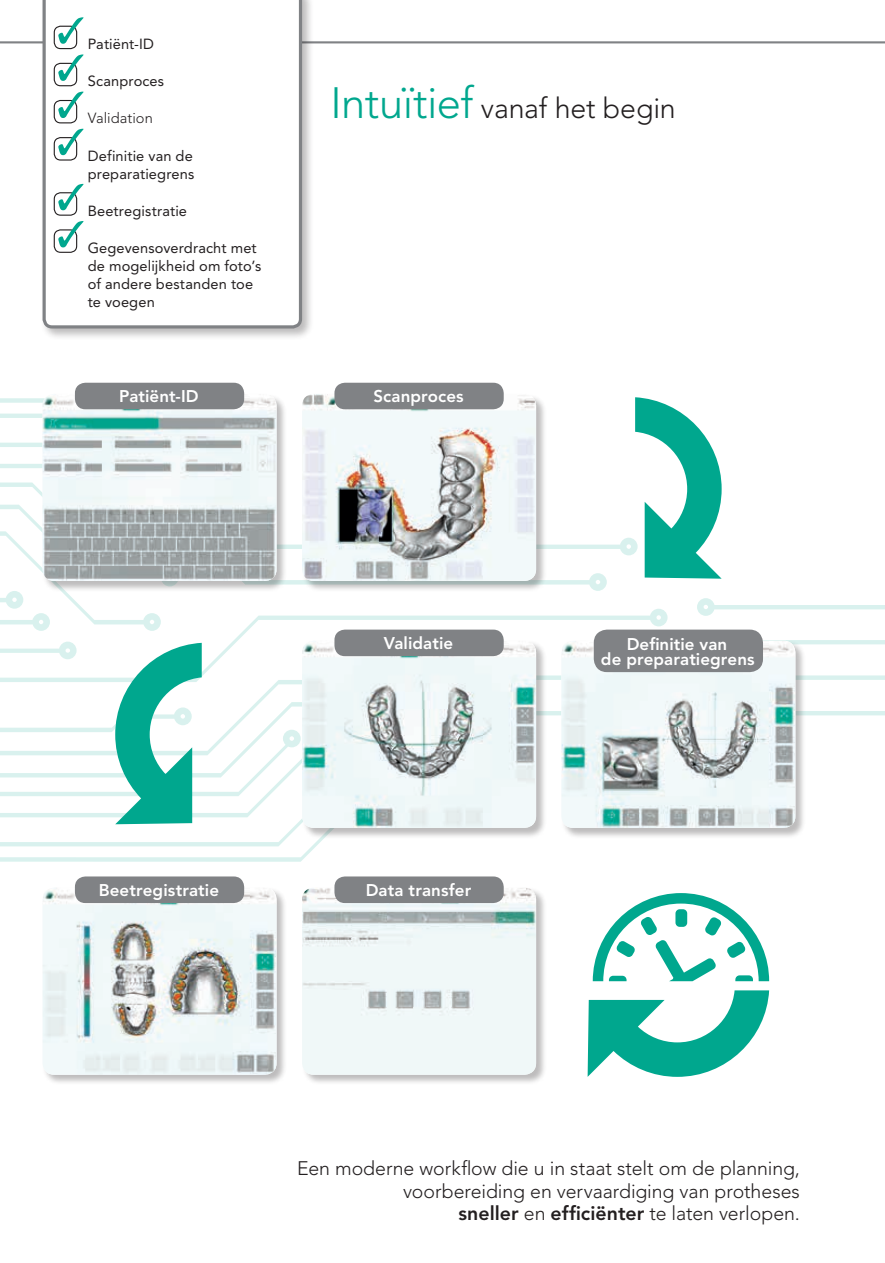
<style>
.page{position:relative;width:885px;height:1263px;background:#fff}
.page>*{position:absolute;margin:0;border:0;box-sizing:border-box;transform-origin:0 0}
.t1{font:300 28.5px "Avenir LT Std";letter-spacing:-.005em;color:#231f20}
.t2{font:300 19.5px/22.5px "Avenir LT Std";letter-spacing:-.005em;color:#231f20;text-align:right}
.t3{font:800 16.8px/15px "Avenir LT Std";letter-spacing:.005em;color:#fff;text-align:center}
.t4{font:14.7px/18px "Avenir LT Std";letter-spacing:.01em;color:#231f20}
.t5{font:300 14.7px "Avenir LT Std";letter-spacing:.005em;color:#231f20}
.s1{font-size:43.5px;color:#00a78e}
.s2{font-weight:800}
</style>
<div class="page">
<svg style="left:0;top:711px;width:561px;height:151px"></svg>
<svg style="left:367px;top:615px;width:237px;height:65px"></svg>
<svg style="left:547px;top:573px;width:57px;height:18px"></svg>
<svg style="left:0;top:398px;width:604px;height:151px"></svg>
<svg style="left:806px;top:675px;width:78px;height:41px"></svg>
<svg style="left:0;top:41px;width:884px;height:3px;background:#a4a6a8"></svg>
<img style="left:43px;top:394px;width:233px;height:20px">
<div style="left:302px;top:394px;width:245px;height:198px;background:#231f20;opacity:.3"></div>
<img style="left:302px;top:394px;width:234px;height:187px">
<div style="left:302px;top:641px;width:245px;height:198px;background:#231f20;opacity:.3"></div>
<img style="left:367px;top:641px;width:169px;height:187px">
<div style="left:561px;top:641px;width:245px;height:198px;background:#231f20;opacity:.3"></div>
<img style="left:561px;top:641px;width:234px;height:187px">
<div style="left:42px;top:887px;width:245px;height:199px;background:#231f20;opacity:.3"></div>
<img style="left:43px;top:888px;width:233px;height:187px">
<div style="left:302px;top:887px;width:245px;height:199px;background:#231f20;opacity:.3"></div>
<img style="left:302px;top:888px;width:234px;height:187px">
<svg style="left:592px;top:893px;width:177px;height:88px"></svg>
<svg style="left:587px;top:990px;width:182px;height:87px"></svg>
<svg style="left:604px;top:397px;width:280px;height:254px"></svg>
<svg style="left:0;top:414px;width:367px;height:432px"></svg>
<div style="left:75px;top:383px;width:169px;height:26px;background:#808285;border-radius:10px"></div>
<div style="left:334px;top:383px;width:169px;height:26px;background:#808285;border-radius:10px"></div>
<div style="left:334px;top:630px;width:169px;height:26px;background:#808285;border-radius:10px"></div>
<div style="left:593px;top:630px;width:170px;height:42px;background:#808285;border-radius:13px"></div>
<div style="left:334px;top:876px;width:169px;height:27px;background:#808285;border-radius:10px"></div>
<div style="left:41px;top:0;width:273px;height:341px;background:#231f20;opacity:.3"></div>
<svg style="left:43px;top:0;width:259px;height:328px"></svg>
<div style="left:75px;top:876px;width:169px;height:27px;background:#808285;border-radius:10px"></div>
<p class="t4" style="left:88px;top:35px;width:68px">Patiënt-ID</p>
<p class="t4" style="left:88px;top:72px;width:78px">Scanproces</p>
<p class="t5" style="left:88px;top:110px;width:67px">Validation</p>
<p class="t4" style="left:88px;top:147px;width:108px">Definitie van de preparatiegrens</p>
<p class="t4" style="left:88px;top:202px;width:101px">Beetregistratie</p>
<p class="t4" style="left:88px;top:239px;width:175px">Gegevensoverdracht met de mogelijkheid om foto’s of andere bestanden toe te voegen</p>
<h1 class="t1" style="left:330px;top:91px;width:347px"><span class="s1">Intuïtief</span> vanaf het begin</h1>
<p class="t3" style="left:119px;top:389px;width:81px">Patiënt-ID</p>
<p class="t3" style="left:373px;top:389px;width:92px">Scanproces</p>
<p class="t3" style="left:99px;top:883px;width:122px">Beetregistratie</p>
<p class="t3" style="left:384px;top:636px;width:71px">Validatie</p>
<p class="t3" style="left:601px;top:636px;width:155px">Definitie van<br>de preparatiegrens</p>
<p class="t3" style="left:366px;top:883px;width:107px">Data transfer</p>
<h2 class="t2" style="left:297px;top:1157px;width:504px">Een moderne workflow die u in staat stelt om de planning, voorbereiding en vervaardiging van protheses<br><span class="s2">sneller</span> en <span class="s2">efficiënter</span> te laten verlopen.</h2>
</div>
